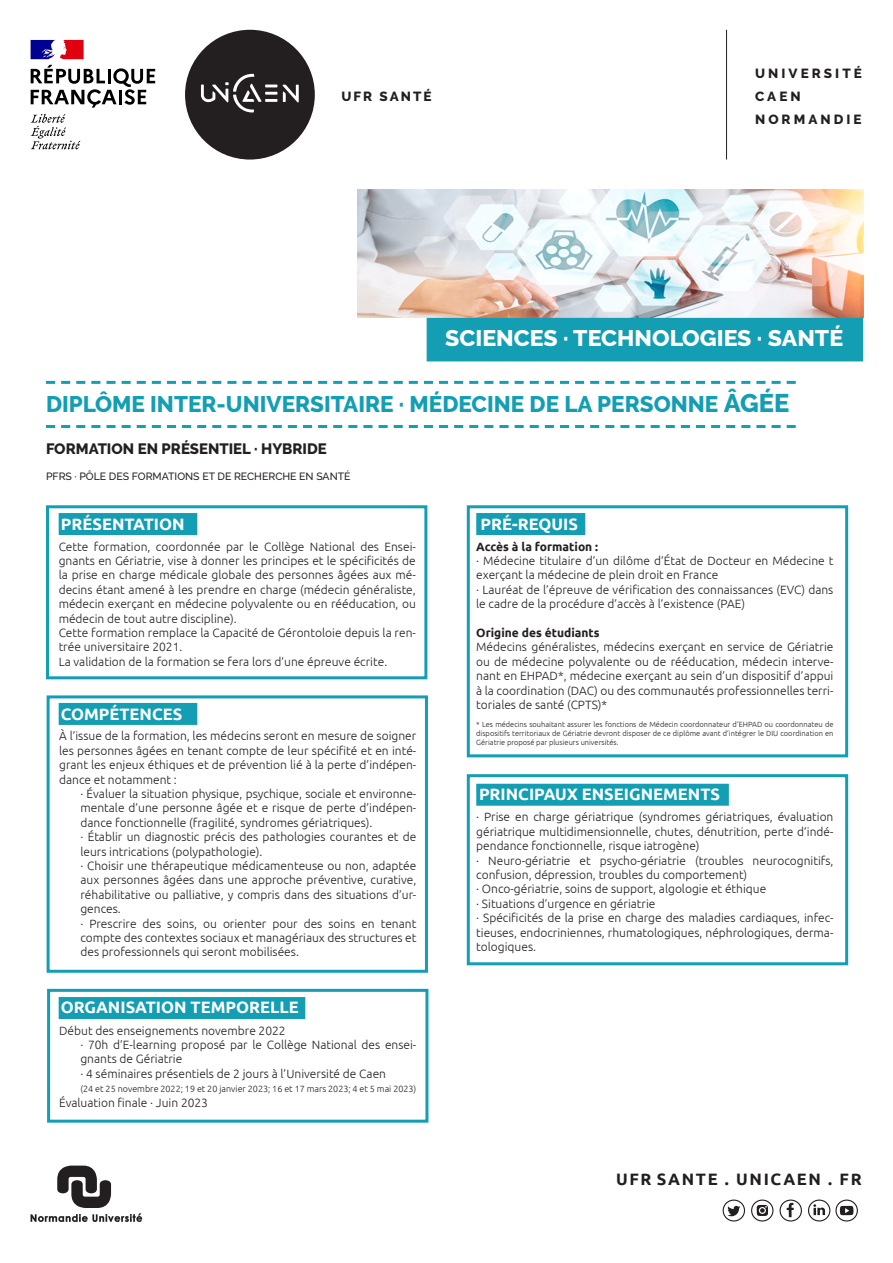
<style>
.page{position:relative;width:893px;height:1263px;background:#fff}
.page>*{position:absolute;margin:0;border:0;box-sizing:border-box;transform-origin:0 0}
.t1{font:800 22.5px "Raleway";color:#139eb4}
.t2{font:800 22.5px "Raleway";color:#fff}
.t3{font:700 16.5px "Ubuntu";color:#fff}
.t4{font:700 16.5px "Ubuntu";letter-spacing:.1em;color:#231f20}
.t5{font:800 15px "Raleway";color:#231f20}
.Description_Etabliss{font:800 13.2px/23.1px "Raleway";letter-spacing:.225em;color:#231f20}
.Description_Structur{font:800 13.2px "Raleway";letter-spacing:.15em;color:#231f20}
.t6{font:300 12px/14.4px "Ubuntu";color:#231f20;text-align:justify}
.t7{font:700 12px "Ubuntu";color:#231f20}
.t8{font:500 10.5px "Raleway";color:#231f20}
.t9{font:300 9px "Ubuntu";color:#231f20}
.t10{font:300 7.5px/9px "Ubuntu";color:#231f20;text-align:justify}
.s1{font-size:25.5px}
</style>
<div class="page">
<hr style="left:726px;top:30px;width:1px;height:130px;background:#231f20">
<svg style="left:727px;top:1206px;width:13px;height:10px"></svg>
<div style="left:723px;top:1199px;width:22px;height:22px;border:1px solid #231f20;border-radius:50%"></div>
<svg style="left:787px;top:1203px;width:7px;height:14px"></svg>
<div style="left:779px;top:1199px;width:23px;height:22px;border:1px solid #231f20;border-radius:50%"></div>
<div style="left:808px;top:1199px;width:22px;height:22px;border:1px solid #231f20;border-radius:50%"></div>
<svg style="left:813px;top:1204px;width:12px;height:11px"></svg>
<div style="left:751px;top:1199px;width:23px;height:22px;border:1px solid #231f20;border-radius:50%"></div>
<svg style="left:757px;top:1205px;width:11px;height:11px"></svg>
<div style="left:835px;top:1199px;width:23px;height:22px;border:1px solid #231f20;border-radius:50%"></div>
<svg style="left:840px;top:1206px;width:13px;height:9px"></svg>
<svg style="left:185px;top:30px;width:130px;height:130px"></svg>
<svg style="left:31px;top:1165px;width:111px;height:57px"></svg>
<svg style="left:31px;top:65px;width:124px;height:43px"></svg>
<svg style="left:31px;top:114px;width:49px;height:35px"></svg>
<svg style="left:31px;top:40px;width:53px;height:19px"></svg>
<img style="left:357px;top:189px;width:506px;height:129px">
<div style="left:427px;top:318px;width:436px;height:43px;background:#139eb4"></div>
<svg style="left:46px;top:381px;width:750px;height:3px"></svg>
<svg style="left:46px;top:425px;width:750px;height:3px"></svg>
<div style="left:46px;top:505px;width:381px;height:174px;border:3px solid #139eb4"></div>
<div style="left:467px;top:505px;width:381px;height:252px;border:3px solid #139eb4"></div>
<div style="left:59px;top:513px;width:138px;height:22px;background:#139eb4"></div>
<div style="left:47px;top:695px;width:381px;height:278px;border:3px solid #139eb4"></div>
<div style="left:59px;top:703px;width:138px;height:22px;background:#139eb4;border:2px solid #139eb4"></div>
<div style="left:476px;top:513px;width:109px;height:22px;background:#139eb4"></div>
<div style="left:47px;top:989px;width:381px;height:134px;border:3px solid #139eb4"></div>
<div style="left:59px;top:997px;width:246px;height:22px;background:#139eb4"></div>
<div style="left:467px;top:774px;width:381px;height:191px;border:3px solid #139eb4"></div>
<div style="left:476px;top:784px;width:253px;height:22px;background:#139eb4;border:2px solid #139eb4"></div>
<p class="Description_Structur" style="left:341px;top:89px;width:92px">UFR SANTÉ</p>
<p class="Description_Etabliss" style="left:755px;top:62px;width:108px">UNIVERSITÉ<br>CAEN<br>NORMANDIE</p>
<p class="t2" style="left:445px;top:326px;width:399px">SCIENCES · TECHNOLOGIES · SANTÉ</p>
<p class="t1" style="left:46px;top:391px;width:745px">DIPLÔME INTER-UNIVERSITAIRE · MÉDECINE DE LA PERSONNE <span class="s1">ÂGÉE</span></p>
<p class="t5" style="left:46px;top:440px;width:282px">FORMATION EN PRÉSENTIEL · HYBRIDE</p>
<p class="t8" style="left:46px;top:470px;width:306px">PFRS · PÔLE DES FORMATIONS ET DE RECHERCHE EN SANTÉ</p>
<p class="t3" style="left:61px;top:514px;width:125px">PRÉSENTATION</p>
<p class="t6" style="left:59px;top:539px;width:359px">Cette formation, coordonnée par le Collège National des Ensei&shy;gnants en Gériatrie, vise à donner les principes et le spécificités de la prise en charge médicale globale des personnes âgées aux mé&shy;decins étant amené à les prendre en charge (médecin généraliste, médecin exerçant en médecine polyvalente ou en rééducation, ou médecin de tout autre discipline).</p>
<p class="t6" style="left:59px;top:625px;width:359px">Cette formation remplace la Capacité de Gérontoloie depuis la ren&shy;trée universitaire 2021.</p>
<p class="t6" style="left:59px;top:654px;width:330px">La validation de la formation se fera lors d’une épreuve écrite.</p>
<p class="t3" style="left:61px;top:704px;width:123px">COMPÉTENCES</p>
<p class="t6" style="left:59px;top:728px;width:359px">À l’issue de la formation, les médecins seront en mesure de soigner les personnes âgées en tenant compte de leur spécifité et en inté&shy;grant les enjeux éthiques et de prévention lié à la perte d’indépen&shy;dance et notamment :</p>
<p class="t6" style="left:80px;top:786px;width:337px">· Évaluer la situation physique, psychique, sociale et environne&shy;mentale d’une personne âgée et e risque de perte d’indépen&shy;dance fonctionnelle (fragilité, syndromes gériatriques).</p>
<p class="t6" style="left:80px;top:829px;width:337px">· Établir un diagnostic précis des pathologies courantes et de leurs intrications (polypathologie).</p>
<p class="t6" style="left:80px;top:858px;width:337px">· Choisir une thérapeutique médicamenteuse ou non, adaptée aux personnes âgées dans une approche préventive, curative, réhabilitative ou palliative, y compris dans des situations d’ur&shy;gences.</p>
<p class="t6" style="left:80px;top:916px;width:337px">· Prescrire des soins, ou orienter pour des soins en tenant compte des contextes sociaux et managériaux des structures et des professionnels qui seront mobilisées.</p>
<p class="t3" style="left:480px;top:514px;width:99px">PRÉ-REQUIS</p>
<p class="t7" style="left:476px;top:539px;width:123px">Accès à la formation :</p>
<p class="t6" style="left:476px;top:553px;width:359px">· Médecine titulaire d’un dilôme d’État de Docteur en Médecine t exerçant la médecine de plein droit en France</p>
<p class="t6" style="left:476px;top:582px;width:359px">· Lauréat de l’épreuve de vérification des connaissances (EVC) dans le cadre de la procédure d’accès à l’existence (PAE)</p>
<p class="t7" style="left:476px;top:625px;width:125px">Origine des étudiants</p>
<p class="t6" style="left:476px;top:640px;width:359px">Médecins généralistes, médecins exerçant en service de Gériatrie ou de médecine polyvalente ou de rééducation, médecin interve&shy;nant en EHPAD*, médecine exerçant au sein d’un dispositif d’appui à la coordination (DAC) ou des communautés professionnelles terri&shy;toriales de santé (CPTS)*</p>
<p class="t10" style="left:476px;top:720px;width:359px">* Les médecins souhaitant assurer les fonctions de Médecin coordonnateur d’EHPAD ou coordonnateu de dispositifs territoriaux de Gériatrie devront disposer de ce diplôme avant d’intégrer le DIU coordination en Gériatrie proposé par plusieurs universités.</p>
<p class="t3" style="left:479px;top:784px;width:243px">PRINCIPAUX ENSEIGNEMENTS</p>
<p class="t6" style="left:476px;top:810px;width:359px">· Prise en charge gériatrique (syndromes gériatriques, évaluation gériatrique multidimensionnelle, chutes, dénutrition, perte d’indé&shy;pendance fonctionnelle, risque iatrogène)</p>
<p class="t6" style="left:476px;top:853px;width:359px">· Neuro-gériatrie et psycho-gériatrie (troubles neurocognitifs, confusion, dépression, troubles du comportement)</p>
<p class="t6" style="left:476px;top:882px;width:292px">· Onco-gériatrie, soins de support, algologie et éthique</p>
<p class="t6" style="left:476px;top:896px;width:181px">· Situations d’urgence en gériatrie</p>
<p class="t6" style="left:476px;top:910px;width:359px">· Spécificités de la prise en charge des maladies cardiaques, infec&shy;tieuses, endocriniennes, rhumatologiques, néphrologiques, derma&shy;tologiques.</p>
<p class="t3" style="left:61px;top:997px;width:240px">ORGANISATION TEMPORELLE</p>
<p class="t6" style="left:59px;top:1023px;width:228px">Début des enseignements novembre 2022</p>
<p class="t6" style="left:80px;top:1037px;width:337px">· 70h d’E-learning proposé par le Collège National des ensei&shy;gnants de Gériatrie</p>
<p class="t6" style="left:80px;top:1066px;width:307px">· 4 séminaires présentiels de 2 jours à l’Université de Caen</p>
<p class="t9" style="left:80px;top:1083px;width:337px">(24 et 25 novembre 2022; 19 et 20 janvier 2023; 16 et 17 mars 2023; 4 et 5 mai 2023)</p>
<p class="t6" style="left:59px;top:1095px;width:150px">Évaluation finale · Juin 2023</p>
<p class="t4" style="left:616px;top:1169px;width:247px">UFR SANTE . UNICAEN . FR</p>
</div>
